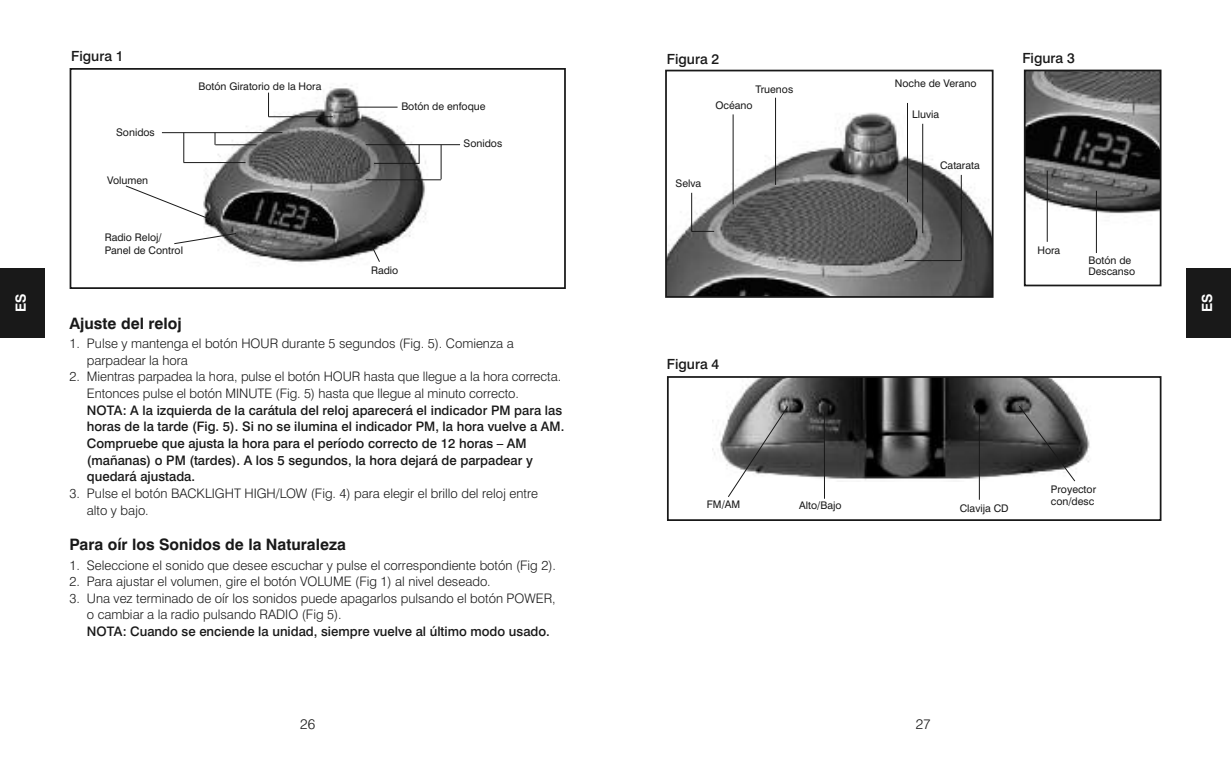
<style>
.page{position:relative;width:1231px;height:757px;background:#fff}
.page>*{position:absolute;margin:0;border:0;box-sizing:border-box;transform-origin:0 0}
.t1{font:700 15.75px "Swiss 721 BT";color:#191919}
.t2{font:500 14px "Swiss 721 BT";color:#191919}
.t3{font:300 14px "Swiss 721 BT";color:#191919}
.t4{font:700 14px "Swiss 721 BT";color:#fff}
.t5{font:300 13.12px/16.6px "Swiss 721 BT";color:#191919}
.t6{font:500 13.12px/16.6px "Swiss 721 BT";color:#191919}
.t7{font:10.5px/12.6px "Swiss 721 BT";color:#191919}
</style>
<div class="page">
<div style="left:1186px;top:268px;width:44px;height:69px;background:#191919"></div>
<div style="left:0;top:268px;width:45px;height:69px;background:#191919"></div>
<img style="left:125px;top:84px;width:336px;height:179px">
<div style="left:70px;top:68px;width:496px;height:221px;border:2px solid #191919"></div>
<svg style="left:174px;top:233px;width:62px;height:11px"></svg>
<hr style="left:344px;top:107px;width:53px;height:1px;background:#191919">
<hr style="left:365px;top:144px;width:95px;height:1px;background:#191919">
<svg style="left:419px;top:145px;width:1px;height:18px"></svg>
<hr style="left:365px;top:179px;width:76px;height:1px;background:#191919">
<hr style="left:162px;top:132px;width:120px;height:1px;background:#191919">
<svg style="left:183px;top:133px;width:1px;height:29px"></svg>
<svg style="left:372px;top:248px;width:8px;height:14px"></svg>
<svg style="left:126px;top:186px;width:83px;height:33px"></svg>
<hr style="left:374px;top:163px;width:45px;height:1px;background:#191919">
<hr style="left:441px;top:145px;width:1px;height:34px;background:#191919">
<hr style="left:183px;top:162px;width:62px;height:1px;background:#191919">
<hr style="left:268px;top:116px;width:65px;height:1px;background:#191919">
<svg style="left:268px;top:93px;width:1px;height:24px"></svg>
<hr style="left:215px;top:144px;width:41px;height:1px;background:#191919">
<img style="left:668px;top:97px;width:322px;height:198px">
<div style="left:665px;top:70px;width:328px;height:228px;border:2px solid #191919"></div>
<hr style="left:922px;top:124px;width:1px;height:109px;background:#191919">
<hr style="left:904px;top:260px;width:57px;height:1px;background:#191919">
<hr style="left:907px;top:103px;width:1px;height:99px;background:#191919">
<svg style="left:691px;top:231px;width:23px;height:1px"></svg>
<hr style="left:732px;top:114px;width:1px;height:90px;background:#191919">
<hr style="left:775px;top:98px;width:1px;height:87px;background:#191919">
<img style="left:1026px;top:73px;width:132px;height:180px">
<div style="left:1023px;top:70px;width:138px;height:216px;border:2px solid #191919"></div>
<hr style="left:1046px;top:170px;width:1px;height:72px;background:#191919">
<hr style="left:1095px;top:191px;width:1px;height:62px;background:#191919">
<hr style="left:960px;top:175px;width:1px;height:85px;background:#191919">
<hr style="left:691px;top:193px;width:1px;height:38px;background:#191919">
<img style="left:712px;top:379px;width:378px;height:102px">
<div style="left:667px;top:376px;width:494px;height:145px;border:2px solid #191919"></div>
<svg style="left:728px;top:406px;width:60px;height:91px"></svg>
<svg style="left:1018px;top:406px;width:56px;height:75px;background:#616161"></svg>
<hr style="left:978px;top:414px;width:1px;height:85px;background:#191919">
<hr style="left:824px;top:411px;width:1px;height:87px;background:#191919">
<p class="t4" style="left:16px;top:312px;width:20px;rotate:-90deg">ES</p>
<p class="t2" style="left:71px;top:51px;width:54px">Figura 1</p>
<p class="t7" style="left:116px;top:127px;width:40px">Sonidos</p>
<p class="t7" style="left:107px;top:175px;width:43px">Volumen</p>
<p class="t7" style="left:198px;top:81px;width:124px">Botón Giratorio de la Hora</p>
<p class="t7" style="left:105px;top:232px;width:80px">Radio Reloj/<br>Panel de Control</p>
<p class="t7" style="left:401px;top:101px;width:86px">Botón de enfoque</p>
<p class="t7" style="left:371px;top:264px;width:29px">Radio</p>
<p class="t7" style="left:463px;top:138px;width:40px">Sonidos</p>
<p class="t1" style="left:69px;top:317px;width:114px">Ajuste del reloj</p>
<p class="t5" style="left:87px;top:336px;width:428px;text-indent:-17px">1. Pulse y mantenga el botón HOUR durante 5 segundos (Fig. 5). Comienza a parpadear la hora</p>
<p class="t5" style="left:87px;top:370px;width:476px;text-indent:-17px">2. Mientras parpadea la hora, pulse el botón HOUR hasta que llegue a la hora correcta.<br>Entonces pulse el botón MINUTE (Fig. 5) hasta que llegue al minuto correcto.</p>
<p class="t6" style="left:87px;top:403px;width:479px">NOTA: A la izquierda de la carátula del reloj aparecerá el indicador PM para las horas de la tarde (Fig. 5). Si no se ilumina el indicador PM, la hora vuelve a AM.<br>Compruebe que ajusta la hora para el período correcto de 12 horas – AM (mañanas) o PM (tardes). A los 5 segundos, la hora dejará de parpadear y quedará ajustada.</p>
<p class="t5" style="left:87px;top:486px;width:452px;text-indent:-17px">3. Pulse el botón BACKLIGHT HIGH/LOW (Fig. 4) para elegir el brillo del reloj entre alto y bajo.</p>
<p class="t1" style="left:69px;top:539px;width:278px">Para oír los Sonidos de la Naturaleza</p>
<p class="t5" style="left:69px;top:557px;width:488px">1. Seleccione el sonido que desee escuchar y pulse el correspondiente botón (Fig 2).</p>
<p class="t5" style="left:69px;top:574px;width:423px">2. Para ajustar el volumen, gire el botón VOLUME (Fig 1) al nivel deseado.</p>
<p class="t5" style="left:87px;top:591px;width:470px;text-indent:-17px">3. Una vez terminado de oír los sonidos puede apagarlos pulsando el botón POWER, o cambiar a la radio pulsando RADIO (Fig 5).</p>
<p class="t6" style="left:87px;top:624px;width:464px">NOTA: Cuando se enciende la unidad, siempre vuelve al último modo usado.</p>
<p class="t2" style="left:666px;top:53px;width:54px">Figura 2</p>
<p class="t7" style="left:755px;top:84px;width:39px">Truenos</p>
<p class="t7" style="left:715px;top:100px;width:39px">Océano</p>
<p class="t7" style="left:675px;top:178px;width:27px">Selva</p>
<p class="t2" style="left:666px;top:359px;width:54px">Figura 4</p>
<p class="t7" style="left:706px;top:498px;width:35px">FM/AM</p>
<p class="t7" style="left:799px;top:500px;width:44px">Alto/Bajo</p>
<p class="t7" style="left:894px;top:78px;width:83px">Noche de Verano</p>
<p class="t7" style="left:912px;top:108px;width:29px">Lluvia</p>
<p class="t7" style="left:940px;top:160px;width:41px">Catarata</p>
<p class="t2" style="left:1022px;top:53px;width:54px">Figura 3</p>
<p class="t7" style="left:1037px;top:245px;width:24px">Hora</p>
<p class="t7" style="left:1088px;top:256px;width:48px;line-height:10.5px">Botón de<br>Descanso</p>
<p class="t7" style="left:959px;top:502px;width:50px">Clavija CD</p>
<p class="t7" style="left:1050px;top:483px;width:47px">Proyector con/desc</p>
<p class="t3" style="left:300px;top:719px;width:16px">26</p>
<p class="t3" style="left:915px;top:719px;width:16px">27</p>
<p class="t4" style="left:1201px;top:312px;width:20px;rotate:-90deg">ES</p>
</div>
